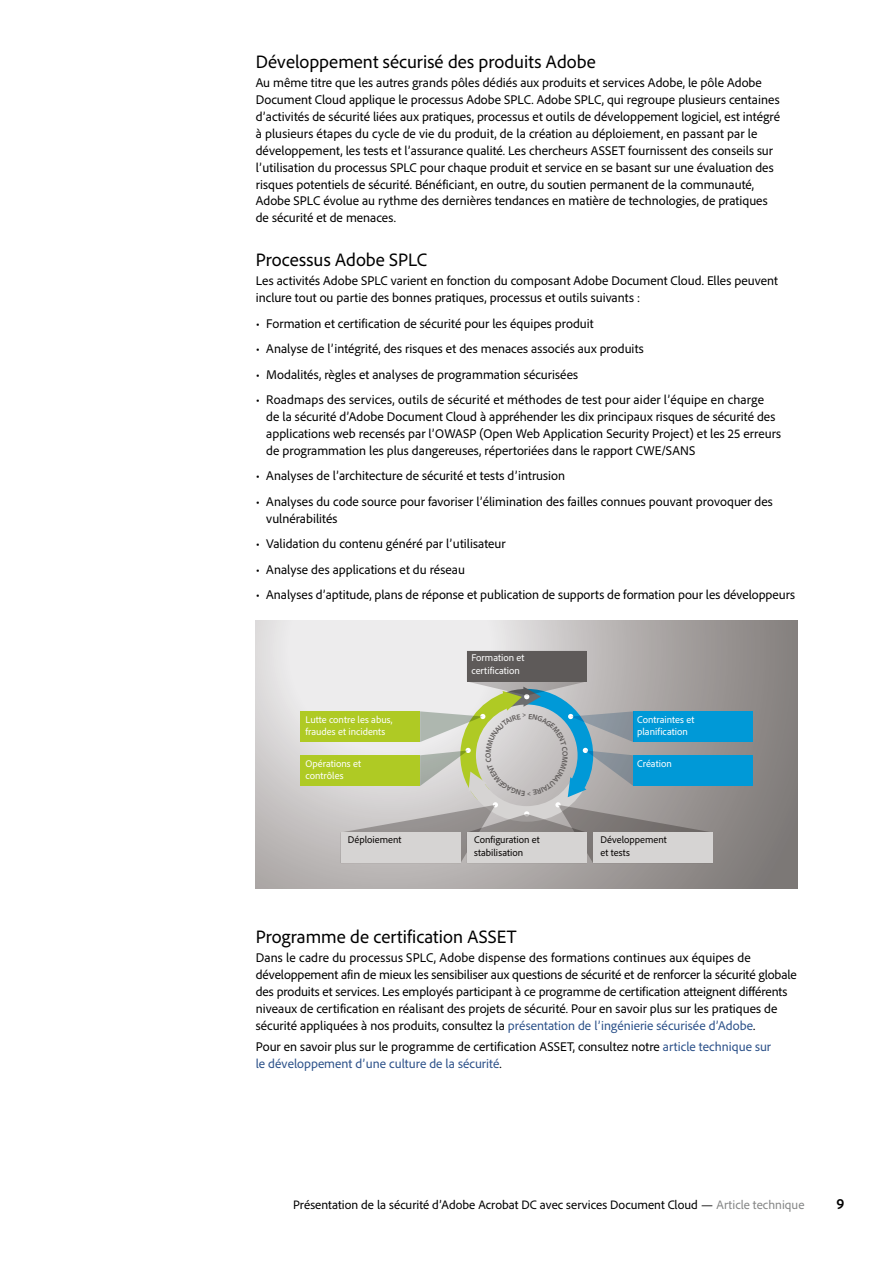
<style>
.page{position:relative;width:893px;height:1263px;background:#fff}
.page>*{position:absolute;margin:0;border:0;box-sizing:border-box;transform-origin:0 0}
.t1{font:18.75px "Adobe Clean";color:#000}
.t2{font:700 semi-condensed 15px "Adobe Clean";color:#000}
.t3{font:13.2px/17px "Adobe Clean";color:#000}
.t4{font:12.75px "Adobe Clean";color:#000}
.t5{font:10.2px/12.1px "Adobe Clean";color:#fff}
.t6{font:10.2px/12.1px "Adobe Clean";color:#080504}
.s1{color:#2d528a}
.s2{color:#868787}
</style>
<div class="page">
<svg style="left:256px;top:620px;width:542px;height:268px;background:#b4b0af"></svg>
<div style="left:300px;top:711px;width:120px;height:31px;background:#afca24"></div>
<div style="left:300px;top:755px;width:120px;height:31px;background:#afca24"></div>
<div style="left:633px;top:711px;width:120px;height:31px;background:#0099d7"></div>
<div style="left:633px;top:755px;width:120px;height:31px;background:#0099d7"></div>
<svg style="left:341px;top:651px;width:372px;height:212px;background:#abb8b0"></svg>
<h1 class="t1" style="left:256px;top:49px;width:341px">Développement sécurisé des produits Adobe</h1>
<p class="t3" style="left:256px;top:74px;width:526px">Au même titre que les autres grands pôles dédiés aux produits et services Adobe, le pôle Adobe Document Cloud applique le processus Adobe SPLC. Adobe SPLC, qui regroupe plusieurs centaines d’activités de sécurité liées aux pratiques, processus et outils de développement logiciel, est intégré à plusieurs étapes du cycle de vie du produit, de la création au déploiement, en passant par le développement, les tests et l’assurance qualité. Les chercheurs ASSET fournissent des conseils sur l’utilisation du processus SPLC pour chaque produit et service en se basant sur une évaluation des risques potentiels de sécurité. Bénéficiant, en outre, du soutien permanent de la communauté, Adobe SPLC évolue au rythme des dernières tendances en matière de technologies, de pratiques de sécurité et de menaces.</p>
<h1 class="t1" style="left:256px;top:247px;width:173px">Processus Adobe SPLC</h1>
<p class="t3" style="left:256px;top:272px;width:524px">Les activités Adobe SPLC varient en fonction du composant Adobe Document Cloud. Elles peuvent inclure tout ou partie des bonnes pratiques, processus et outils suivants :</p>
<p class="t3" style="left:256px;top:314px;width:339px">• Formation et certification de sécurité pour les équipes produit</p>
<p class="t3" style="left:256px;top:340px;width:390px">• Analyse de l’intégrité, des risques et des menaces associés aux produits</p>
<p class="t3" style="left:256px;top:365px;width:324px">• Modalités, règles et analyses de programmation sécurisées</p>
<p class="t3" style="left:266px;top:391px;width:516px;text-indent:-10px">• Roadmaps des services, outils de sécurité et méthodes de test pour aider l’équipe en charge<br>de la sécurité d’Adobe Document Cloud à appréhender les dix principaux risques de sécurité des applications web recensés par l’OWASP (Open Web Application Security Project) et les 25 erreurs de programmation les plus dangereuses, répertoriées dans le rapport CWE/SANS</p>
<p class="t3" style="left:256px;top:467px;width:311px">• Analyses de l’architecture de sécurité et tests d’intrusion</p>
<p class="t3" style="left:266px;top:493px;width:508px;text-indent:-10px">• Analyses du code source pour favoriser l’élimination des failles connues pouvant provoquer des vulnérabilités</p>
<p class="t3" style="left:256px;top:535px;width:251px">• Validation du contenu généré par l’utilisateur</p>
<p class="t3" style="left:256px;top:560px;width:211px">• Analyse des applications et du réseau</p>
<p class="t3" style="left:256px;top:586px;width:541px">• Analyses d’aptitude, plans de réponse et publication de supports de formation pour les développeurs</p>
<p class="t5" style="left:306px;top:713px;width:89px">Lutte contre les abus, fraudes et incidents</p>
<p class="t5" style="left:306px;top:757px;width:57px">Opérations et contrôles</p>
<p class="t5" style="left:471px;top:651px;width:54px">Formation et certification</p>
<p class="t5" style="left:637px;top:713px;width:59px">Contraintes et planification</p>
<p class="t5" style="left:637px;top:757px;width:36px">Création</p>
<p class="t6" style="left:348px;top:834px;width:55px">Déploiement</p>
<p class="t6" style="left:474px;top:834px;width:67px">Configuration et stabilisation</p>
<p class="t6" style="left:601px;top:834px;width:68px">Développement et tests</p>
<h1 class="t1" style="left:256px;top:924px;width:262px">Programme de certification ASSET</h1>
<p class="t3" style="left:256px;top:949px;width:543px">Dans le cadre du processus SPLC, Adobe dispense des formations continues aux équipes de développement afin de mieux les sensibiliser aux questions de sécurité et de renforcer la sécurité globale des produits et services. Les employés participant à ce programme de certification atteignent différents niveaux de certification en réalisant des projets de sécurité. Pour en savoir plus sur les pratiques de sécurité appliquées à nos produits, consultez la <span class="s1">présentation de l’ingénierie sécurisée d’Adobe</span>.</p>
<p class="t3" style="left:256px;top:1038px;width:517px">Pour en savoir plus sur le programme de certification ASSET, consultez notre <span class="s1">article technique sur le développement d’une culture de la sécurité</span>.</p>
<p class="t4" style="left:293px;top:1196px;width:513px">Présentation de la sécurité d’Adobe Acrobat DC avec services Document Cloud — <span class="s2">Article technique</span></p>
<p class="t2" style="left:836px;top:1194px;width:9px">9</p>
</div>
